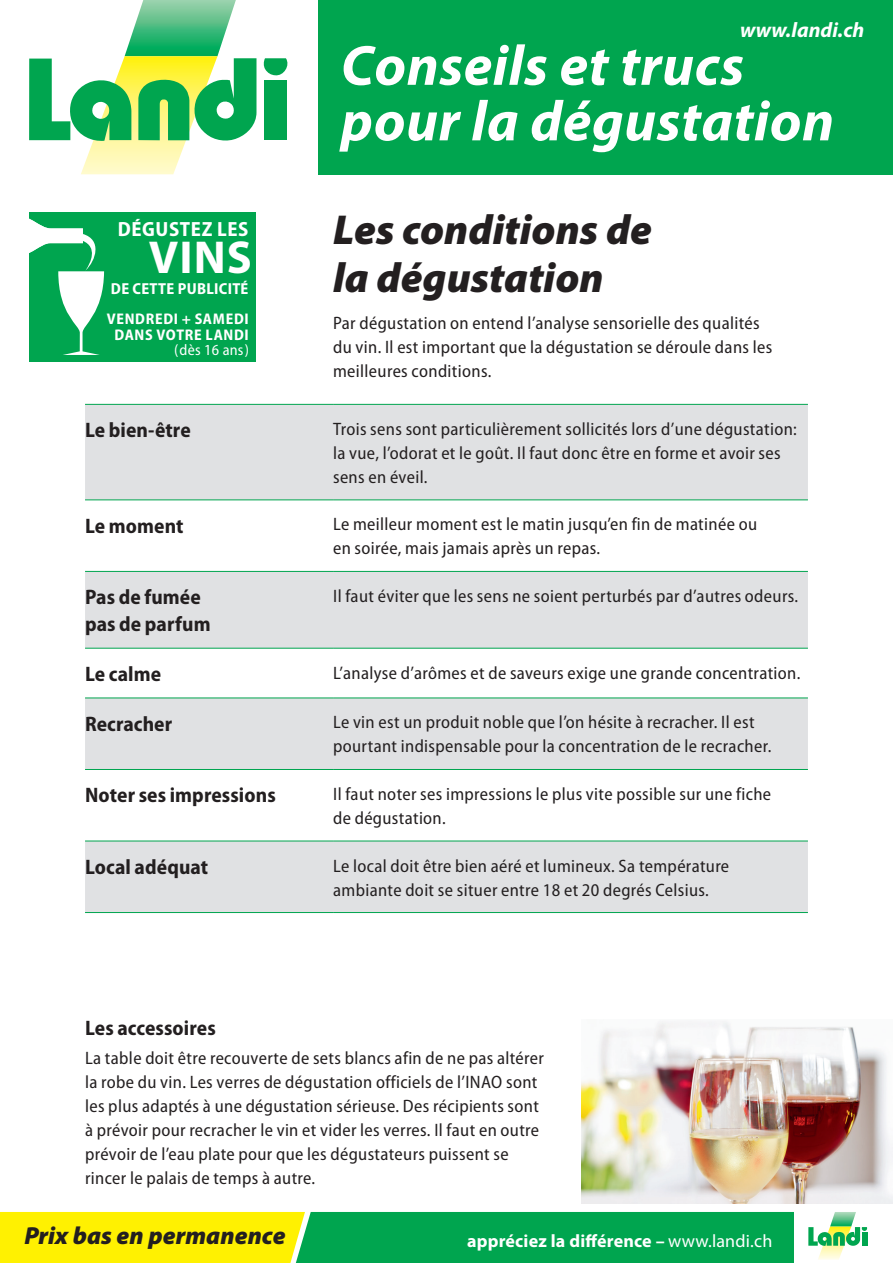
<style>
.page{position:relative;width:893px;height:1263px;background:#fff}
.page>*{position:absolute;margin:0;border:0;box-sizing:border-box;transform-origin:0 0}
.t1{font:italic 700 57px/55.5px "Myriad Pro";letter-spacing:.01em;color:#fff}
.t2{font:700 46.35px "Myriad Pro";color:#fff}
.t3{font:italic 900 42px/48px "Myriad Pro";color:#231f20}
.t4{font:italic 900 24.75px "Myriad Pro";color:#231f20}
.t5{font:700 semi-condensed 21px/27px "Myriad Pro";letter-spacing:.005em;color:#231f20}
.t6{font:italic 700 21px "Myriad Pro";color:#fff}
.t7{font:700 semi-condensed 20.55px "Myriad Pro";letter-spacing:.03em;color:#fff}
.t8{font:semi-condensed 18px/24px "Myriad Pro";letter-spacing:.02em;color:#231f20}
.t9{font:700 18px "Myriad Pro";letter-spacing:.01em;color:#fff}
.t10{font:700 semi-condensed 16.05px "Myriad Pro";letter-spacing:.02em;color:#fff}
.t11{font:700 semi-condensed 15.45px/15.5px "Myriad Pro";letter-spacing:.045em;color:#fff;text-align:center}
.t12{font:semi-condensed 15.45px "Myriad Pro";letter-spacing:.015em;color:#fff}
.s1{font-weight:400}
</style>
<div class="page">
<svg style="left:0;top:1212px;width:868px;height:51px;background:#69c53f"></svg>
<div style="left:318px;top:0;width:575px;height:174px;background:#00a54f"></div>
<svg style="left:263px;top:58px;width:25px;height:18px"></svg>
<div style="left:265px;top:80px;width:22px;height:60px;background:#00a54f"></div>
<svg style="left:29px;top:0;width:227px;height:174px"></svg>
<div style="left:29px;top:213px;width:227px;height:149px;background:#00a54f"></div>
<svg style="left:29px;top:218px;width:75px;height:137px"></svg>
<svg style="left:85px;top:405px;width:723px;height:507px;fill:#e0e1e3"></svg>
<hr style="left:85px;top:404px;width:248px;height:1px;background:#00a54f">
<hr style="left:333px;top:404px;width:475px;height:1px;background:#00a54f">
<hr style="left:85px;top:499px;width:248px;height:1px;background:#00a54f">
<hr style="left:333px;top:499px;width:475px;height:1px;background:#00a54f">
<hr style="left:85px;top:571px;width:248px;height:1px;background:#00a54f">
<hr style="left:333px;top:571px;width:475px;height:1px;background:#00a54f">
<hr style="left:85px;top:648px;width:248px;height:1px;background:#00a54f">
<hr style="left:333px;top:648px;width:475px;height:1px;background:#00a54f">
<hr style="left:85px;top:698px;width:248px;height:1px;background:#00a54f">
<hr style="left:333px;top:698px;width:475px;height:1px;background:#00a54f">
<hr style="left:85px;top:769px;width:248px;height:1px;background:#00a54f">
<hr style="left:333px;top:769px;width:475px;height:1px;background:#00a54f">
<hr style="left:85px;top:841px;width:248px;height:1px;background:#00a54f">
<hr style="left:333px;top:841px;width:475px;height:1px;background:#00a54f">
<hr style="left:85px;top:912px;width:248px;height:1px;background:#00a54f">
<hr style="left:333px;top:912px;width:475px;height:1px;background:#00a54f">
<img style="left:581px;top:1021px;width:312px;height:182px">
<p class="t6" style="left:740px;top:18px;width:126px">www.landi.ch</p>
<p class="t7" style="left:118px;top:217px;width:132px">DÉGUSTEZ LES</p>
<h2 class="t2" style="left:149px;top:231px;width:105px">VINS</h2>
<p class="t10" style="left:111px;top:279px;width:139px">DE CETTE PUBLICITÉ</p>
<p class="t11" style="left:107px;top:311px;width:144px">VENDREDI + SAMEDI<br>DANS VOTRE LANDI</p>
<p class="t12" style="left:174px;top:341px;width:76px">(dès 16 ans)</p>
<h1 class="t1" style="left:341px;top:39px;width:495px">Conseils et trucs pour la dégustation</h1>
<h3 class="t3" style="left:333px;top:207px;width:320px">Les conditions de la dégustation</h3>
<p class="t8" style="left:333px;top:311px;width:441px">Par dégustation on entend l’analyse sensorielle des qualités du vin. Il est important que la dégustation se déroule dans les meilleures conditions.</p>
<p class="t5" style="left:85px;top:417px;width:107px">Le bien-être</p>
<p class="t8" style="left:333px;top:417px;width:465px">Trois sens sont particulièrement sollicités lors d’une dégustation: la vue, l’odorat et le goût. Il faut donc être en forme et avoir ses sens en éveil.</p>
<p class="t5" style="left:85px;top:512px;width:100px">Le moment</p>
<p class="t8" style="left:333px;top:513px;width:426px">Le meilleur moment est le matin jusqu’en fin de matinée ou en soirée, mais jamais après un repas.</p>
<p class="t5" style="left:85px;top:584px;width:127px">Pas de fumée pas de parfum</p>
<p class="t8" style="left:333px;top:584px;width:467px">Il faut éviter que les sens ne soient perturbés par d’autres odeurs.</p>
<p class="t5" style="left:85px;top:661px;width:78px">Le calme</p>
<p class="t8" style="left:333px;top:661px;width:469px">L’analyse d’arômes et de saveurs exige une grande concentration.</p>
<p class="t5" style="left:85px;top:710px;width:89px">Recracher</p>
<p class="t8" style="left:333px;top:711px;width:440px">Le vin est un produit noble que l’on hésite à recracher. Il est pourtant indispensable pour la concentration de le recracher.</p>
<p class="t5" style="left:85px;top:782px;width:192px">Noter ses impressions</p>
<p class="t8" style="left:333px;top:782px;width:440px">Il faut noter ses impressions le plus vite possible sur une fiche de dégustation.</p>
<p class="t5" style="left:85px;top:853px;width:125px">Local adéquat</p>
<p class="t8" style="left:333px;top:854px;width:398px">Le local doit être bien aéré et lumineux. Sa température ambiante doit se situer entre 18 et 20 degrés Celsius.</p>
<p class="t5" style="left:85px;top:1015px;width:132px">Les accessoires</p>
<p class="t8" style="left:85px;top:1046px;width:460px">La table doit être recouverte de sets blancs afin de ne pas altérer la robe du vin. Les verres de dégustation officiels de l’INAO sont les plus adaptés à une dégustation sérieuse. Des récipients sont à prévoir pour recracher le vin et vider les verres. Il faut en outre prévoir de l’eau plate pour que les dégustateurs puissent se rincer le palais de temps à autre.</p>
<h3 class="t4" style="left:24px;top:1222px;width:263px">Prix bas en permanence</h3>
<p class="t9" style="left:467px;top:1231px;width:307px">appréciez la différence – <span class="s1">www.landi.ch</span></p>
</div>
